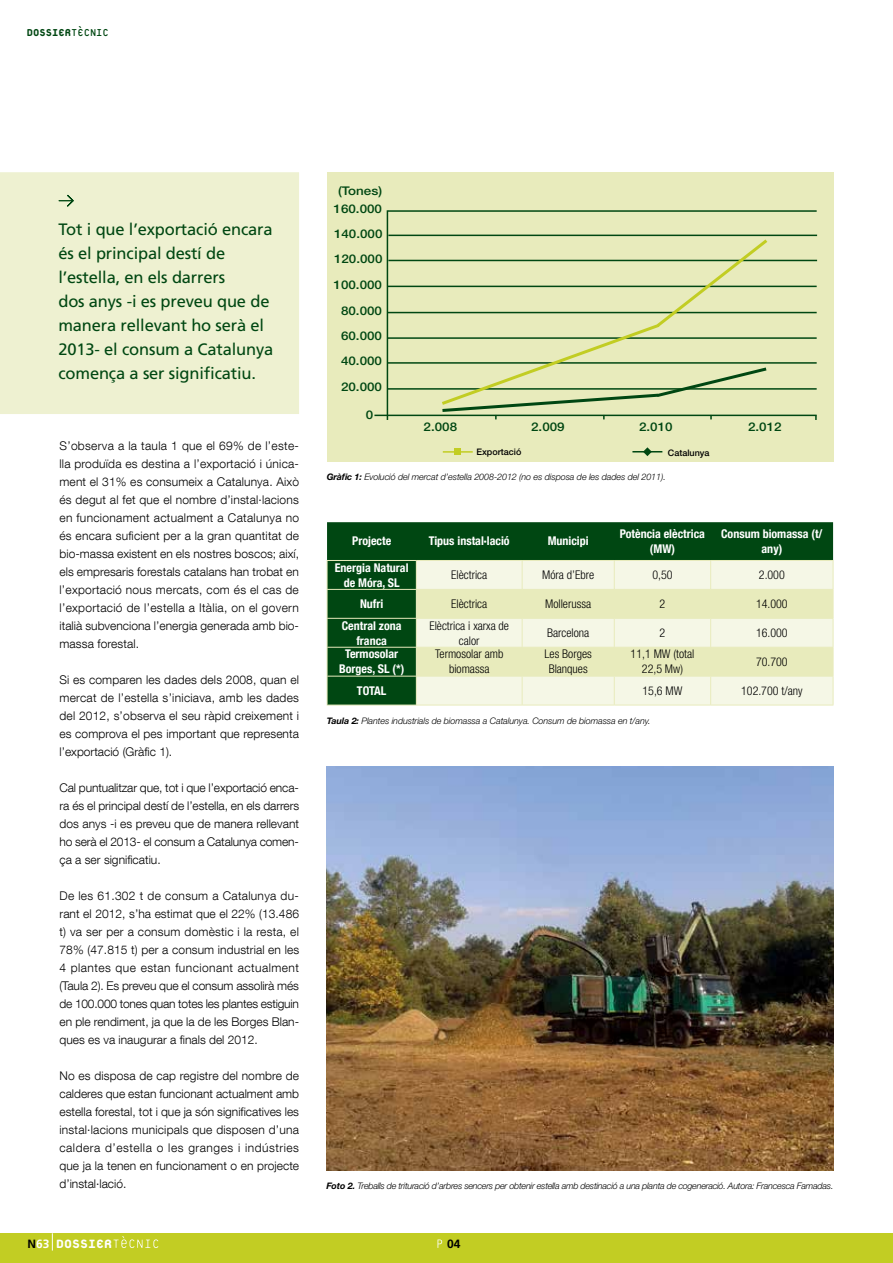
<style>
.page{position:relative;width:893px;height:1263px;background:#fff}
.page>*{position:absolute;margin:0;border:0;box-sizing:border-box;transform-origin:0 0}
.t1{font:800 18px "Platelet";color:#fff;scale:.96 1}
.t2{font:16.5px/24px "Frutiger";letter-spacing:-.01em;color:#004712}
.t3{font:800 15px "Platelet";color:#004712;scale:.91 1}
.t4{font:300 12px/18px "Helvetica Neue LT Com";color:#000;text-align:justify}
.t5{font:300 condensed 12px/15px "Helvetica Neue LT Com";color:#000;text-align:center}
.t6{font:700 condensed 12px/15px "Helvetica Neue LT Com";color:#fff;text-align:center}
.t7{font:500 12px/25.3px "Helvetica Neue";color:#004712;text-align:center;scale:1.12 1}
.t8{font:700 12px "Frutiger";color:#000}
.t9{font:italic 300 9px "Helvetica Neue";letter-spacing:-.01em;color:#000}
.t10{font:500 9px "Helvetica Neue";color:#000}
.s1{font-weight:400}
.s2{font-family:"Frutiger";font-weight:700;font-size:12px;color:#000}
.s3{font-family:"Frutiger";font-weight:700;font-size:12px}
.s4{font-weight:700}
</style>
<div class="page">
<div style="left:0;top:1233px;width:893px;height:30px;background:#c2cd23"></div>
<svg style="left:437px;top:1239px;width:5px;height:9px"></svg>
<svg style="left:52px;top:1233px;width:1px;height:17px"></svg>
<svg style="left:113px;top:1236px;width:45px;height:12px"></svg>
<div style="left:327px;top:172px;width:506px;height:289px;background:#e8ebbc"></div>
<hr style="left:387px;top:210px;width:1px;height:210px;background:#004712">
<hr style="left:374px;top:415px;width:443px;height:1px;background:#004712">
<hr style="left:388px;top:210px;width:429px;height:2px;background:#004712">
<hr style="left:388px;top:235px;width:429px;height:1px;background:#004712">
<hr style="left:388px;top:260px;width:429px;height:1px;background:#004712">
<hr style="left:388px;top:286px;width:429px;height:1px;background:#004712">
<hr style="left:388px;top:312px;width:429px;height:1px;background:#004712">
<hr style="left:388px;top:337px;width:429px;height:2px;background:#004712">
<hr style="left:388px;top:362px;width:429px;height:2px;background:#004712">
<hr style="left:388px;top:388px;width:429px;height:2px;background:#004712">
<svg style="left:455px;top:449px;width:6px;height:6px"></svg>
<hr style="left:443px;top:451px;width:30px;height:2px;background:#c2cd23">
<svg style="left:643px;top:447px;width:9px;height:9px"></svg>
<hr style="left:632px;top:451px;width:30px;height:1px;background:#004712">
<svg style="left:439px;top:236px;width:332px;height:183px"></svg>
<div style="left:327px;top:522px;width:506px;height:183px;background:#004712"></div>
<hr style="left:327px;top:560px;width:89px;height:1px;background:#e8ebbc">
<hr style="left:416px;top:560px;width:106px;height:1px;background:#e8ebbc">
<hr style="left:522px;top:560px;width:92px;height:1px;background:#e8ebbc">
<hr style="left:614px;top:560px;width:97px;height:1px;background:#e8ebbc">
<hr style="left:711px;top:560px;width:122px;height:1px;background:#e8ebbc">
<hr style="left:327px;top:589px;width:89px;height:1px;background:#e8ebbc">
<hr style="left:327px;top:618px;width:89px;height:1px;background:#e8ebbc">
<hr style="left:327px;top:647px;width:89px;height:1px;background:#e8ebbc">
<hr style="left:327px;top:676px;width:89px;height:1px;background:#e8ebbc">
<svg style="left:327px;top:561px;width:1px;height:144px"></svg>
<svg style="left:416px;top:561px;width:418px;height:144px;background:#eff1d4"></svg>
<hr style="left:327px;top:705px;width:89px;height:1px;background:#e8ebbc">
<hr style="left:416px;top:705px;width:106px;height:1px;background:#e8ebbc">
<hr style="left:522px;top:705px;width:92px;height:1px;background:#e8ebbc">
<hr style="left:614px;top:705px;width:97px;height:1px;background:#e8ebbc">
<hr style="left:711px;top:705px;width:122px;height:1px;background:#e8ebbc">
<img style="left:326px;top:767px;width:507px;height:404px">
<div style="left:0;top:172px;width:299px;height:242px;background:#eef1d1"></div>
<svg style="left:58px;top:195px;width:16px;height:12px"></svg>
<p class="t3" style="left:27px;top:26px;width:92px">DOSSIER<span class="s1">TÈCNIC</span></p>
<h2 class="t2" style="left:58px;top:218px;width:216px">Tot i que l’exportació encara és el principal destí de l’estella, en els darrers<br>dos anys -i es preveu que de manera rellevant ho serà el<br>2013- el consum a Catalunya comença a ser significatiu.</h2>
<p class="t4" style="left:60px;top:436px;width:241px">S’observa a la taula 1 que el 69% de l’este&shy;lla produïda es destina a l’exportació i única&shy;ment el 31% es consumeix a Catalunya. Això és degut al fet que el nombre d’instal·lacions en funcionament actualment a Catalunya no és encara suficient per a la gran quantitat de bio-massa existent en els nostres boscos; així, els empresaris forestals catalans han trobat en l’exportació nous mercats, com és el cas de l’exportació de l’estella a Itàlia, on el govern italià subvenciona l’energia generada amb bio&shy;massa forestal.</p>
<p class="t4" style="left:60px;top:670px;width:241px">Si es comparen les dades dels 2008, quan el mercat de l’estella s’iniciava, amb les dades del 2012, s’observa el seu ràpid creixement i es comprova el pes important que representa l’exportació (Gràfic 1).</p>
<p class="t4" style="left:60px;top:778px;width:241px">Cal puntualitzar que, tot i que l’exportació enca&shy;ra és el principal destí de l’estella, en els darrers dos anys -i es preveu que de manera rellevant ho serà el 2013- el consum a Catalunya comen&shy;ça a ser significatiu.</p>
<p class="t4" style="left:60px;top:886px;width:241px">De les 61.302 t de consum a Catalunya du&shy;rant el 2012, s’ha estimat que el 22% (13.486 t) va ser per a consum domèstic i la resta, el 78% (47.815 t) per a consum industrial en les 4 plantes que estan funcionant actualment (Taula 2). Es preveu que el consum assolirà més de 100.000 tones quan totes les plantes estiguin en ple rendiment, ja que la de les Borges Blan&shy;ques es va inaugurar a finals del 2012.</p>
<p class="t4" style="left:60px;top:1066px;width:241px">No es disposa de cap registre del nombre de calderes que estan funcionant actualment amb estella forestal, tot i que ja són significatives les instal·lacions municipals que disposen d’una caldera d’estella o les granges i indústries que ja la tenen en funcionament o en projecte d’instal·lació.</p>
<h1 class="t1" style="left:28px;top:1235px;width:89px"><span class="s2">N</span><span class="s3">63</span> DOSSIER</h1>
<p class="t7" style="left:338px;top:177px;width:41px">(Tones)</p>
<p class="t7" style="left:334px;top:196px;width:45px">160.000<br>140.000<br>120.000<br>100.000<br>80.000<br>60.000<br>40.000</p>
<p class="t7" style="left:341px;top:374px;width:38px">20.000</p>
<p class="t7" style="left:366px;top:402px;width:8px">0</p>
<p class="t7" style="left:424px;top:414px;width:31px">2.008</p>
<p class="t7" style="left:531px;top:414px;width:31px">2.009</p>
<p class="t7" style="left:639px;top:414px;width:31px">2.010</p>
<p class="t7" style="left:748px;top:414px;width:31px">2.012</p>
<p class="t10" style="left:476px;top:446px;width:47px">Exportació</p>
<p class="t10" style="left:668px;top:447px;width:43px">Catalunya</p>
<p class="t9" style="left:327px;top:471px;width:341px"><span class="s4">Gràfic 1:</span> Evolució del mercat d’estella 2008-2012 (no es disposa de les dades del 2011).</p>
<p class="t6" style="left:352px;top:534px;width:41px">Projecte</p>
<p class="t6" style="left:429px;top:534px;width:82px">Tipus instal·lació</p>
<p class="t6" style="left:548px;top:534px;width:43px">Municipi</p>
<p class="t6" style="left:620px;top:526px;width:87px">Potència elèctrica (MW)</p>
<p class="t6" style="left:721px;top:526px;width:103px">Consum biomassa (t/ any)</p>
<p class="t6" style="left:335px;top:560px;width:75px">Energia Natural de Móra, SL</p>
<p class="t5" style="left:451px;top:567px;width:37px">Elèctrica</p>
<p class="t5" style="left:542px;top:567px;width:53px">Móra d’Ebre</p>
<p class="t5" style="left:652px;top:567px;width:22px">0,50</p>
<p class="t5" style="left:759px;top:567px;width:27px">2.000</p>
<p class="t6" style="left:360px;top:596px;width:25px">Nufri</p>
<p class="t5" style="left:451px;top:596px;width:37px">Elèctrica</p>
<p class="t5" style="left:545px;top:596px;width:47px">Mollerussa</p>
<p class="t5" style="left:660px;top:596px;width:7px">2</p>
<p class="t5" style="left:756px;top:596px;width:33px">14.000</p>
<p class="t6" style="left:342px;top:618px;width:61px">Central zona franca</p>
<p class="t5" style="left:429px;top:618px;width:81px">Elèctrica i xarxa de calor</p>
<p class="t5" style="left:547px;top:625px;width:44px">Barcelona</p>
<p class="t5" style="left:660px;top:625px;width:7px">2</p>
<p class="t5" style="left:756px;top:625px;width:33px">16.000</p>
<p class="t6" style="left:339px;top:647px;width:67px">Termosolar<br>Borges, SL (*)</p>
<p class="t5" style="left:435px;top:647px;width:70px">Termosolar amb biomassa</p>
<p class="t5" style="left:544px;top:647px;width:49px">Les Borges<br>Blanques</p>
<p class="t5" style="left:631px;top:647px;width:65px">11,1 MW (total<br>22,5 Mw)</p>
<p class="t5" style="left:756px;top:654px;width:33px">70.700</p>
<p class="t6" style="left:357px;top:683px;width:31px">TOTAL</p>
<p class="t5" style="left:642px;top:683px;width:41px">15,6 MW</p>
<p class="t5" style="left:741px;top:683px;width:63px">102.700 t/any</p>
<p class="t9" style="left:327px;top:716px;width:325px"><span class="s4">Taula 2:</span> Plantes industrials de biomassa a Catalunya. Consum de biomassa en t/any.</p>
<p class="t9" style="left:326px;top:1180px;width:509px"><span class="s4">Foto 2.</span> Treballs de trituració d’arbres sencers per obtenir estella amb destinació a una planta de cogeneració. Autora: Francesca Famadas.</p>
<p class="t8" style="left:447px;top:1237px;width:15px">04</p>
</div>
